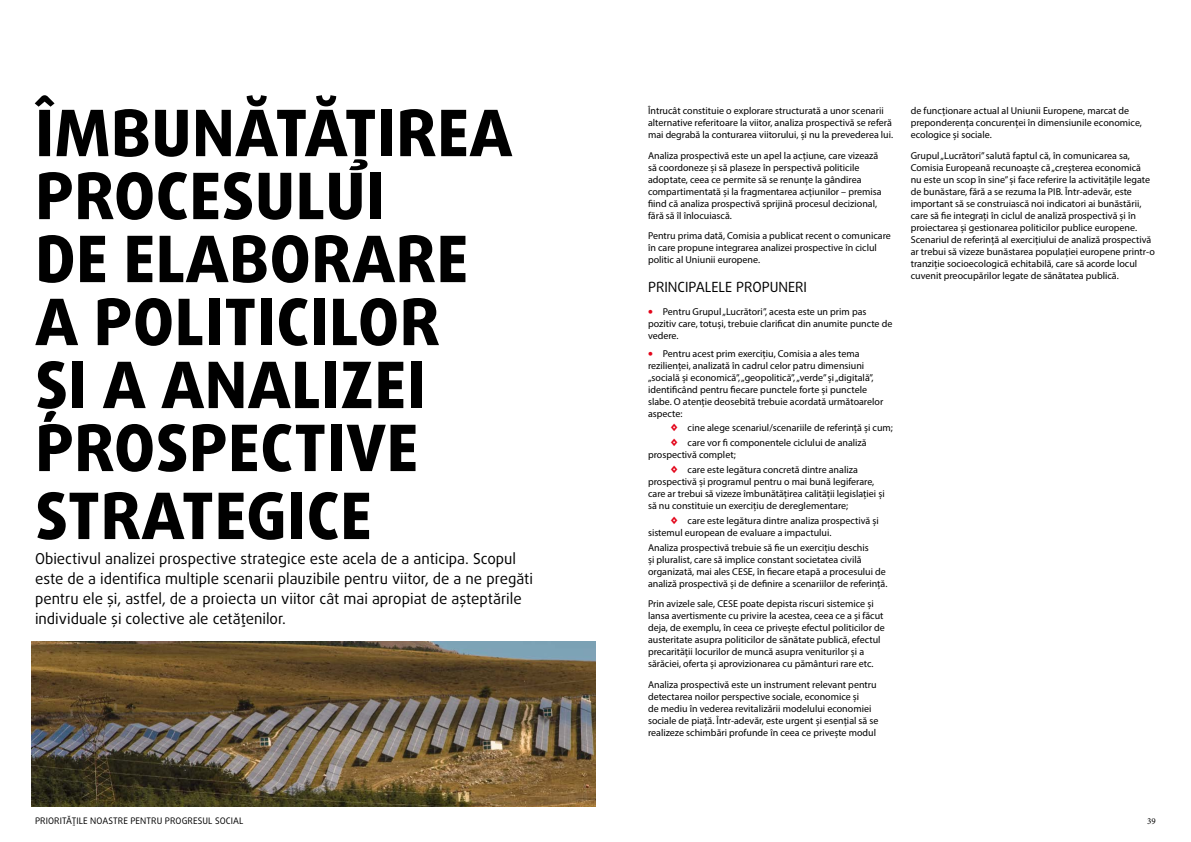
<style>
.page{position:relative;width:1191px;height:842px;background:#fff}
.page>*{position:absolute;margin:0;border:0;box-sizing:border-box;transform-origin:0 0}
.t1{font:800 64px/63.8px "Daxline Pro";letter-spacing:.01em;color:#000}
.t2{font:15px/20px "Daxline Pro";color:#000}
.t3{font:14px "Daxline Pro";color:#000}
.t4{font:10px/12px "Myriad Pro";color:#000}
.t5{font:9px "Daxline Pro";letter-spacing:.01em;color:#000}
.t6{font:9px "Minion Pro";color:#000}
.s1{font-family:"Daxline Pro";font-weight:900;color:#e3051a}
</style>
<div class="page">
<img style="left:31px;top:642px;width:564px;height:165px">
<h1 class="t1" style="left:35px;top:102px;width:478px">ÎMBUNĂTĂȚIREA<br>PROCESULUI<br>DE ELABORARE<br>A POLITICILOR<br>ȘI A ANALIZEI<br>PROSPECTIVE<br>STRATEGICE</h1>
<p class="t2" style="left:35px;top:549px;width:499px">Obiectivul analizei prospective strategice este acela de a anticipa. Scopul este de a identifica multiple scenarii plauzibile pentru viitor, de a ne pregăti pentru ele și, astfel, de a proiecta un viitor cât mai apropiat de așteptările individuale și colective ale cetățenilor.</p>
<p class="t4" style="left:648px;top:105px;width:247px">Întrucât constituie o explorare structurată a unor scenarii alternative referitoare la viitor, analiza prospectivă se referă mai degrabă la conturarea viitorului, și nu la prevederea lui.</p>
<p class="t4" style="left:648px;top:149px;width:235px">Analiza prospectivă este un apel la acțiune, care vizează să coordoneze și să plaseze în perspectivă politicile adoptate, ceea ce permite să se renunțe la gândirea compartimentată și la fragmentarea acțiunilor – premisa fiind că analiza prospectivă sprijină procesul decizional, fără să îl înlocuiască.</p>
<p class="t4" style="left:648px;top:230px;width:244px">Pentru prima dată, Comisia a publicat recent o comunicare în care propune integrarea analizei prospective în ciclul politic al Uniunii europene.</p>
<h3 class="t3" style="left:648px;top:277px;width:160px">PRINCIPALELE PROPUNERI</h3>
<p class="t4" style="left:648px;top:305px;width:246px"><span class="s1">•</span> Pentru Grupul „Lucrători”, acesta este un prim pas pozitiv care, totuși, trebuie clarificat din anumite puncte de vedere.</p>
<p class="t4" style="left:648px;top:347px;width:237px"><span class="s1">•</span> Pentru acest prim exercițiu, Comisia a ales tema rezilienței, analizată în cadrul celor patru dimensiuni „socială și economică”, „geopolitică”, „verde” și „digitală”, identificând pentru fiecare punctele forte și punctele slabe. O atenție deosebită trebuie acordată următoarelor aspecte:</p>
<p class="t4" style="left:670px;top:420px;width:224px;line-height:14.8px"><span class="s1">◊</span> cine alege scenariul/scenariile de referință și cum; <span class="s1">◊</span> care vor fi componentele ciclului de analiză</p>
<p class="t4" style="left:670px;top:447px;width:189px;line-height:14.8px;text-indent:-23px">prospectivă complet;<br><span class="s1">◊</span> care este legătura concretă dintre analiza</p>
<p class="t4" style="left:648px;top:476px;width:238px">prospectivă și programul pentru o mai bună legiferare, care ar trebui să vizeze îmbunătățirea calității legislației și să nu constituie un exercițiu de dereglementare;</p>
<p class="t4" style="left:648px;top:514px;width:232px;text-indent:23px"><span class="s1">◊</span> care este legătura dintre analiza prospectivă și sistemul european de evaluare a impactului.</p>
<p class="t4" style="left:648px;top:541px;width:241px">Analiza prospectivă trebuie să fie un exercițiu deschis<br>și pluralist, care să implice constant societatea civilă organizată, mai ales CESE, în fiecare etapă a procesului de analiză prospectivă și de definire a scenariilor de referință.</p>
<p class="t4" style="left:648px;top:598px;width:238px">Prin avizele sale, CESE poate depista riscuri sistemice și lansa avertismente cu privire la acestea, ceea ce a și făcut deja, de exemplu, în ceea ce privește efectul politicilor de austeritate asupra politicilor de sănătate publică, efectul precarității locurilor de muncă asupra veniturilor și a sărăciei, oferta și aprovizionarea cu pământuri rare etc.</p>
<p class="t4" style="left:648px;top:678px;width:232px">Analiza prospectivă este un instrument relevant pentru detectarea noilor perspective sociale, economice și<br>de mediu în vederea revitalizării modelului economiei sociale de piață. Într-adevăr, este urgent și esențial să se realizeze schimbări profunde în ceea ce privește modul</p>
<p class="t4" style="left:910px;top:105px;width:233px">de funcționare actual al Uniunii Europene, marcat de preponderența concurenței în dimensiunile economice, ecologice și sociale.</p>
<p class="t4" style="left:910px;top:149px;width:246px">Grupul „Lucrători” salută faptul că, în comunicarea sa, Comisia Europeană recunoaște că „creșterea economică<br>nu este un scop în sine” și face referire la activitățile legate de bunăstare, fără a se rezuma la PIB. Într-adevăr, este important să se construiască noi indicatori ai bunăstării, care să fie integrați în ciclul de analiză prospectivă și în proiectarea și gestionarea politicilor publice europene.<br>Scenariul de referință al exercițiului de analiză prospectivă ar trebui să vizeze bunăstarea populației europene printr-o tranziție socioecologică echitabilă, care să acorde locul cuvenit preocupărilor legate de sănătatea publică.</p>
<p class="t5" style="left:35px;top:815px;width:210px">PRIORITĂȚILE NOASTRE PENTRU PROGRESUL SOCIAL</p>
<p class="t6" style="left:1147px;top:815px;width:10px">39</p>
</div>
